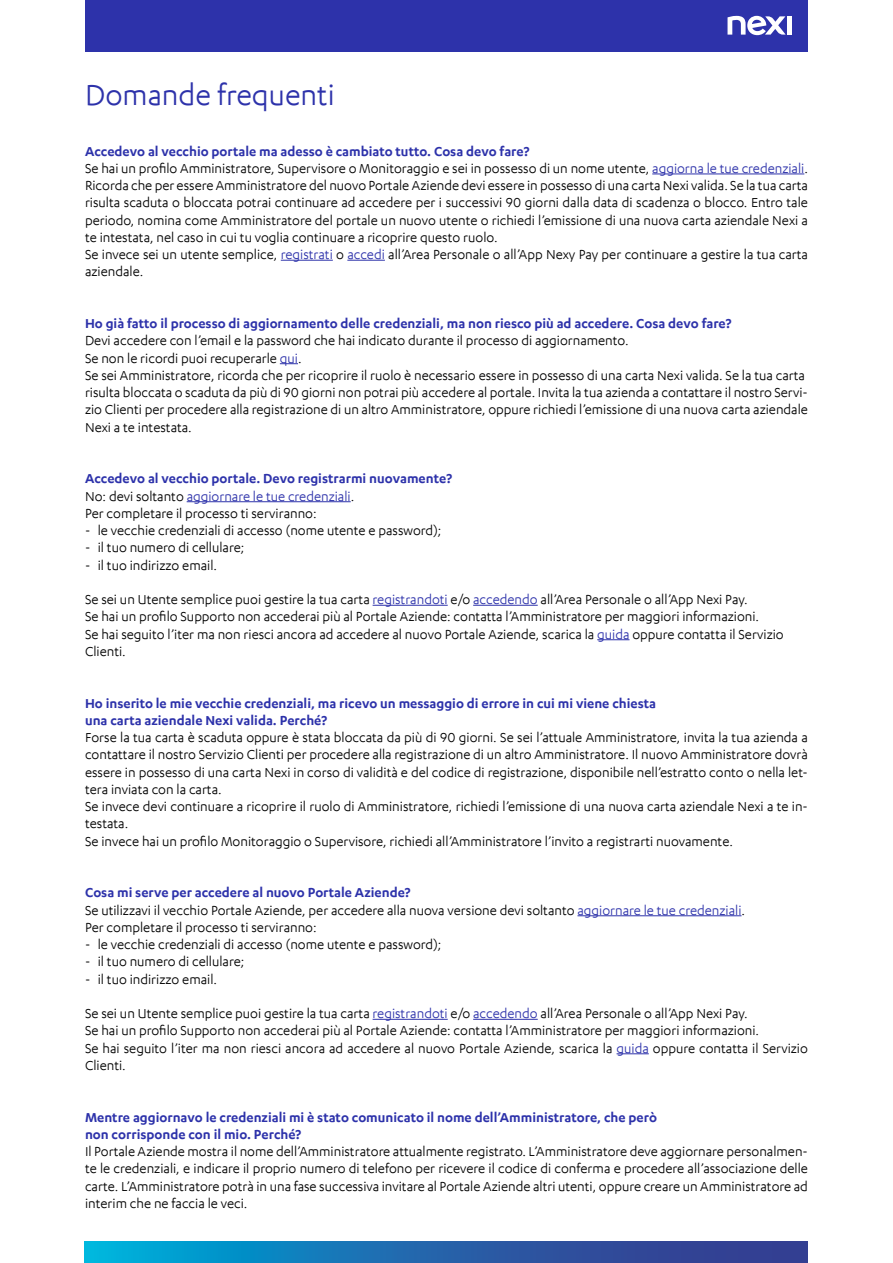
<style>
.page{position:relative;width:893px;height:1263px;background:#fff}
.page>*{position:absolute;margin:0;border:0;box-sizing:border-box;transform-origin:0 0}
.t1{font:33px "Karbon App";color:#2d32aa}
.t2{font:15px/17.2px "Karbon App";color:#000}
.t3{font:600 15px/17.2px "Karbon App";color:#2d32aa}
.s1{font-weight:600;color:#2d32aa}
.s2{color:#2d32aa}
</style>
<div class="page">
<div style="left:85px;top:0;width:723px;height:51px;background:#2d32aa"></div>
<hr style="left:787px;top:16px;width:4px;height:19px;background:#fff">
<svg style="left:727px;top:16px;width:59px;height:19px"></svg>
<svg style="left:85px;top:1242px;width:723px;height:21px;background:#1e6aae"></svg>
<hr style="left:652px;top:174px;width:152px;height:1px;background:#2d32aa">
<hr style="left:281px;top:260px;width:52px;height:1px;background:#2d32aa">
<hr style="left:347px;top:260px;width:38px;height:1px;background:#2d32aa">
<svg style="left:280px;top:363px;width:18px;height:1px"></svg>
<hr style="left:187px;top:501px;width:164px;height:1px;background:#2d32aa">
<hr style="left:373px;top:605px;width:75px;height:1px;background:#2d32aa">
<hr style="left:473px;top:605px;width:65px;height:1px;background:#2d32aa">
<hr style="left:597px;top:639px;width:32px;height:1px;background:#2d32aa">
<hr style="left:577px;top:915px;width:164px;height:1px;background:#2d32aa">
<hr style="left:373px;top:1019px;width:75px;height:1px;background:#2d32aa">
<hr style="left:473px;top:1019px;width:65px;height:1px;background:#2d32aa">
<hr style="left:616px;top:1053px;width:33px;height:1px;background:#2d32aa">
<h1 class="t1" style="left:85px;top:77px;width:251px">Domande frequenti</h1>
<p class="t2" style="left:85px;top:142px;width:724px"><span class="s1">Accedevo al vecchio portale ma adesso è cambiato tutto. Cosa devo fare?<br></span>Se hai un profilo Amministratore, Supervisore o Monitoraggio e sei in possesso di un nome utente, <span class="s2">aggiorna le tue credenziali</span>.<br>Ricorda che per essere Amministratore del nuovo Portale Aziende devi essere in possesso di una carta Nexi valida. Se la tua carta risulta scaduta o bloccata potrai continuare ad accedere per i successivi 90 giorni dalla data di scadenza o blocco. Entro tale periodo, nomina come Amministratore del portale un nuovo utente o richiedi l’emissione di una nuova carta aziendale Nexi a te intestata, nel caso in cui tu voglia continuare a ricoprire questo ruolo.<br>Se invece sei un utente semplice, <span class="s2">registrati</span> o <span class="s2">accedi</span> all’Area Personale o all’App Nexy Pay per continuare a gestire la tua carta aziendale.</p>
<p class="t3" style="left:85px;top:314px;width:648px">Ho già fatto il processo di aggiornamento delle credenziali, ma non riesco più ad accedere. Cosa devo fare?</p>
<p class="t2" style="left:85px;top:332px;width:724px">Devi accedere con l’email e la password che hai indicato durante il processo di aggiornamento.<br>Se non le ricordi puoi recuperarle <span class="s2">qui</span>.<br>Se sei Amministratore, ricorda che per ricoprire il ruolo è necessario essere in possesso di una carta Nexi valida. Se la tua carta risulta bloccata o scaduta da più di 90 giorni non potrai più accedere al portale. Invita la tua azienda a contattare il nostro Servi&shy;zio Clienti per procedere alla registrazione di un altro Amministratore, oppure richiedi l’emissione di una nuova carta aziendale Nexi a te intestata.</p>
<p class="t2" style="left:85px;top:470px;width:368px"><span class="s1">Accedevo al vecchio portale. Devo registrarmi nuovamente?<br></span>No: devi soltanto <span class="s2">aggiornare le tue credenziali</span>.<br>Per completare il processo ti serviranno:</p>
<p class="t2" style="left:85px;top:521px;width:358px">- le vecchie credenziali di accesso (nome utente e password);</p>
<p class="t2" style="left:85px;top:539px;width:161px">- il tuo numero di cellulare;</p>
<p class="t2" style="left:85px;top:556px;width:134px">- il tuo indirizzo email.</p>
<p class="t2" style="left:85px;top:590px;width:700px">Se sei un Utente semplice puoi gestire la tua carta <span class="s2">registrandoti</span> e/o <span class="s2">accedendo</span> all’Area Personale o all’App Nexi Pay.<br>Se hai un profilo Supporto non accederai più al Portale Aziende: contatta l’Amministratore per maggiori informazioni.<br>Se hai seguito l’iter ma non riesci ancora ad accedere al nuovo Portale Aziende, scarica la <span class="s2">guida</span> oppure contatta il Servizio Clienti.</p>
<p class="t3" style="left:85px;top:694px;width:573px">Ho inserito le mie vecchie credenziali, ma ricevo un messaggio di errore in cui mi viene chiesta una carta aziendale Nexi valida. Perché?</p>
<p class="t2" style="left:85px;top:728px;width:724px">Forse la tua carta è scaduta oppure è stata bloccata da più di 90 giorni. Se sei l’attuale Amministratore, invita la tua azienda a contattare il nostro Servizio Clienti per procedere alla registrazione di un altro Amministratore. Il nuovo Amministratore dovrà essere in possesso di una carta Nexi in corso di validità e del codice di registrazione, disponibile nell’estratto conto o nella let&shy;tera inviata con la carta.<br>Se invece devi continuare a ricoprire il ruolo di Amministratore, richiedi l’emissione di una nuova carta aziendale Nexi a te in&shy;testata.<br>Se invece hai un profilo Monitoraggio o Supervisore, richiedi all’Amministratore l’invito a registrarti nuovamente.</p>
<p class="t2" style="left:85px;top:884px;width:662px"><span class="s1">Cosa mi serve per accedere al nuovo Portale Aziende?<br></span>Se utilizzavi il vecchio Portale Aziende, per accedere alla nuova versione devi soltanto <span class="s2">aggiornare le tue credenziali</span>.<br>Per completare il processo ti serviranno:</p>
<p class="t2" style="left:85px;top:935px;width:358px">- le vecchie credenziali di accesso (nome utente e password);</p>
<p class="t2" style="left:85px;top:953px;width:161px">- il tuo numero di cellulare;</p>
<p class="t2" style="left:85px;top:970px;width:134px">- il tuo indirizzo email.</p>
<p class="t2" style="left:85px;top:1004px;width:724px">Se sei un Utente semplice puoi gestire la tua carta <span class="s2">registrandoti</span> e/o <span class="s2">accedendo</span> all’Area Personale o all’App Nexi Pay.<br>Se hai un profilo Supporto non accederai più al Portale Aziende: contatta l’Amministratore per maggiori informazioni.<br>Se hai seguito l’iter ma non riesci ancora ad accedere al nuovo Portale Aziende, scarica la <span class="s2">guida</span> oppure contatta il Servizio Clienti.</p>
<p class="t3" style="left:85px;top:1108px;width:573px">Mentre aggiornavo le credenziali mi è stato comunicato il nome dell’Amministratore, che però non corrisponde con il mio. Perché?</p>
<p class="t2" style="left:85px;top:1142px;width:724px;text-align:justify">Il Portale Aziende mostra il nome dell’Amministratore attualmente registrato. L’Amministratore deve aggiornare personalmen&shy;te le credenziali, e indicare il proprio numero di telefono per ricevere il codice di conferma e procedere all’associazione delle carte. L’Amministratore potrà in una fase successiva invitare al Portale Aziende altri utenti, oppure creare un Amministratore ad interim che ne faccia le veci.</p>
</div>
